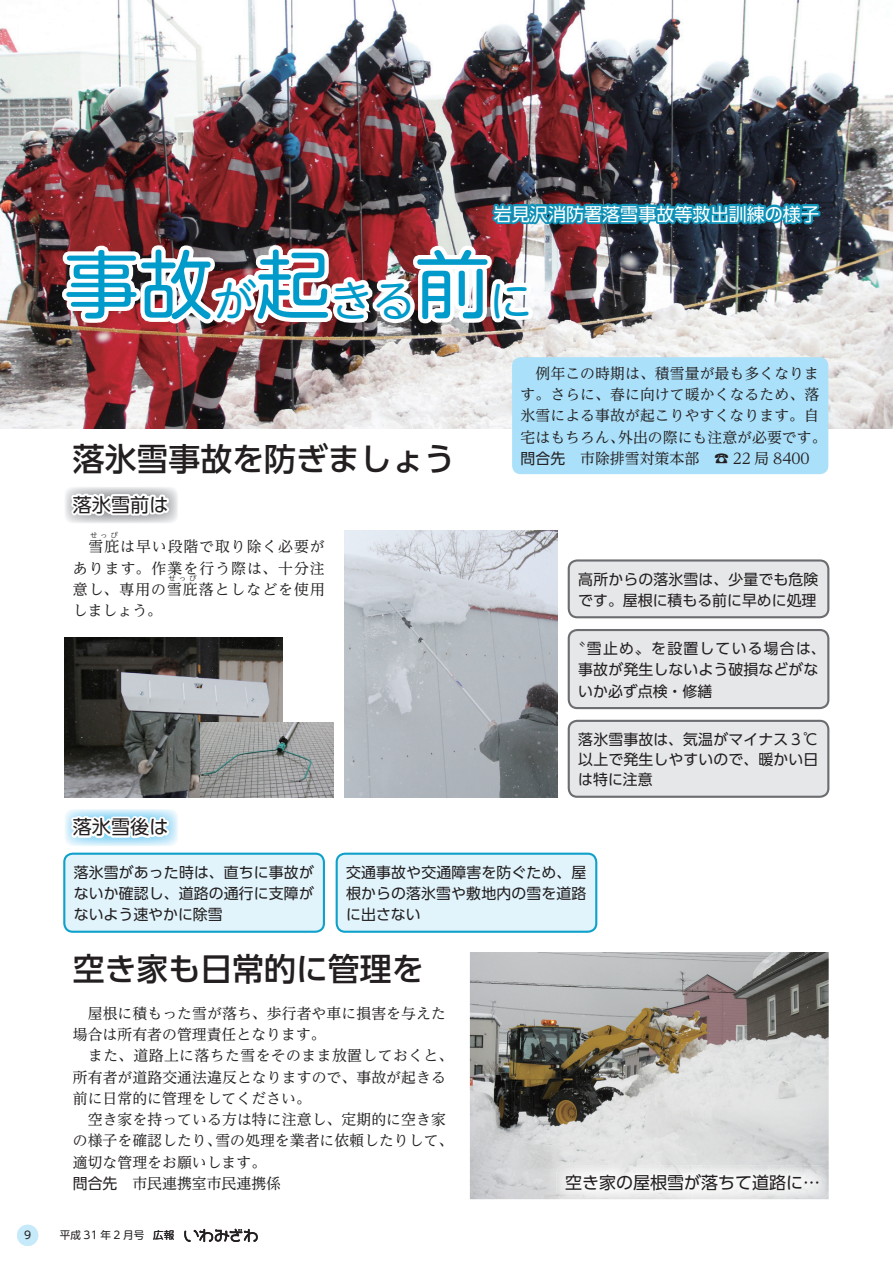
<style>
.page{position:relative;width:893px;height:1263px;background:#fff}
.page>*{position:absolute;margin:0;border:0;box-sizing:border-box;transform-origin:0 0}
.t1{font:74.4px "UD Shin M Go Pro";color:#009bca}
.t2{font:500 31.95px "UD Shin Go Pro";color:#231f20}
.t3{font:19.2px "UD Shin Go Pro";color:#231f20}
.t4{font:18px "UD Shin Go Pro";color:#fff}
.t5{font:16.95px "UD Shin Go Pro";color:#231f20}
.t6{font:14.85px/21.3px "UD Reimin Pro";letter-spacing:.005em;color:#231f20}
.t7{font:14.85px/21.3px "UD Shin Go Pro";letter-spacing:.01em;color:#231f20;text-align:justify}
.t8{font:14.85px/21.3px "UD Reimin Pro";letter-spacing:.065em;color:#231f20}
.t9{font:14.85px "UD Reimin Pro";letter-spacing:.025em;color:#231f20}
.t10{font:14.85px "UD Reimin Pro";letter-spacing:.06em;color:#231f20}
.t11{font:10.65px "UD Shin M Go Pro";color:#231f20}
.t12{font:7.5px "UD Reimin Pro";letter-spacing:.375em;color:#231f20}
.s1{font-size:42.45px}
.s2{font-family:"UD Shin Go Pro"}
.s3{font-family:"UD Reimin Pro"}
</style>
<div class="page">
<img style="left:470px;top:952px;width:359px;height:247px">
<div style="left:17px;top:1225px;width:21px;height:21px;background:#c6eafa;border-radius:50%"></div>
<svg style="left:184px;top:1228px;width:74px;height:14px"></svg>
<div style="left:569px;top:560px;width:259px;height:57px;background:#e6e7e9;border-radius:9px"></div>
<div style="left:568px;top:559px;width:261px;height:59px;border:2px solid #6c6d70;border-radius:9px"></div>
<div style="left:569px;top:630px;width:259px;height:78px;background:#e6e7e9;border-radius:9px"></div>
<div style="left:568px;top:629px;width:261px;height:80px;border:2px solid #6c6d70;border-radius:9px"></div>
<div style="left:569px;top:721px;width:259px;height:76px;background:#e6e7e9;border-radius:9px"></div>
<div style="left:568px;top:720px;width:261px;height:78px;border:2px solid #6c6d70;border-radius:9px"></div>
<div style="left:337px;top:854px;width:259px;height:78px;background:#e1f4fc;border-radius:9px"></div>
<div style="left:336px;top:853px;width:261px;height:80px;border:2px solid #10a1cb;border-radius:9px"></div>
<div style="left:64px;top:854px;width:260px;height:78px;background:#e1f4fc;border-radius:9px"></div>
<div style="left:63px;top:853px;width:262px;height:80px;border:2px solid #10a1cb;border-radius:9px"></div>
<img style="left:65px;top:489px;width:113px;height:34px">
<svg style="left:67px;top:487px;width:106px;height:32px"></svg>
<img style="left:65px;top:810px;width:113px;height:36px">
<svg style="left:67px;top:809px;width:106px;height:33px"></svg>
<img style="left:556px;top:1165px;width:273px;height:34px">
<img style="left:0;top:0;width:893px;height:429px">
<img style="left:345px;top:530px;width:212px;height:267px">
<div style="left:512px;top:357px;width:316px;height:117px;background:#aae0f9;border-radius:9px"></div>
<img style="left:64px;top:638px;width:219px;height:159px">
<img style="left:201px;top:722px;width:132px;height:75px">
<img style="left:58px;top:0;width:769px;height:330px">
<p class="t11" style="left:24px;top:1227px;width:9px">9</p>
<p class="t4" style="left:494px;top:199px;width:327px">岩見沢消防署落雪事故等救出訓練の様子</p>
<h1 class="t1" style="left:64px;top:224px;width:469px">事故<span class="s1">が</span>起<span class="s1">きる</span>前<span class="s1">に</span></h1>
<h2 class="t2" style="left:73px;top:433px;width:384px">落氷雪事故を防ぎましょう</h2>
<p class="t3" style="left:73px;top:489px;width:97px">落氷雪前は</p>
<p class="t12" style="left:90px;top:529px;width:29px">せっぴ</p>
<p class="t8" style="left:73px;top:557px;width:254px">あります。作業を行う際は、十分注意し、専用の雪庇落としなどを使用</p>
<p class="t10" style="left:89px;top:535px;width:238px">雪庇は早い段階で取り除く必要が</p>
<p class="t12" style="left:168px;top:572px;width:29px">せっぴ</p>
<p class="t6" style="left:73px;top:599px;width:91px">しましょう。</p>
<p class="t3" style="left:73px;top:811px;width:97px">落氷雪後は</p>
<p class="t6" style="left:535px;top:362px;width:285px">例年この時期は、積雪量が最も多くなりま</p>
<p class="t6" style="left:521px;top:383px;width:300px">す。さらに、春に向けて暖かくなるため、落</p>
<p class="t6" style="left:521px;top:405px;width:300px">氷雪による事故が起こりやすくなります。自</p>
<p class="t6" style="left:618px;top:426px;width:210px">外出の際にも注意が必要です。</p>
<p class="t6" style="left:521px;top:426px;width:291px">宅はもちろん、<br><span class="s2">問合先　</span>市除排雪対策本部　☎ 22 局 8400</p>
<p class="t7" style="left:578px;top:568px;width:241px">高所からの落氷雪は、少量でも危険です。屋根に積もる前に早めに処理</p>
<p class="t7" style="left:578px;top:637px;width:249px;text-align:left;text-indent:-7px"><span class="s3">〝</span>雪止め〟を設置している場合は、事故が発生しないよう破損などがないか必ず点検・修繕</p>
<p class="t7" style="left:578px;top:729px;width:241px;line-height:20.2px">落氷雪事故は、気温がマイナス３°C以上で発生しやすいので、暖かい日は特に注意</p>
<p class="t7" style="left:74px;top:861px;width:241px">落氷雪があった時は、直ちに事故がないか確認し、道路の通行に支障がないよう速やかに除雪</p>
<p class="t7" style="left:346px;top:861px;width:241px">交通事故や交通障害を防ぐため、屋根からの落氷雪や敷地内の雪を道路に出さない</p>
<h2 class="t2" style="left:73px;top:942px;width:352px">空き家も日常的に管理を</h2>
<p class="t6" style="left:73px;top:1002px;width:375px">　屋根に積もった雪が落ち、歩行者や車に損害を与えた</p>
<p class="t6" style="left:73px;top:1023px;width:254px">場合は所有者の管理責任となります。</p>
<p class="t9" style="left:73px;top:1044px;width:382px">　また、道路上に落ちた雪をそのまま放置しておくと、</p>
<p class="t6" style="left:73px;top:1066px;width:375px">所有者が道路交通法違反となりますので、事故が起きる</p>
<p class="t6" style="left:73px;top:1087px;width:240px">前に日常的に管理をしてください。</p>
<p class="t6" style="left:73px;top:1108px;width:375px">　空き家を持っている方は特に注意し、定期的に空き家</p>
<p class="t6" style="left:215px;top:1130px;width:240px">雪の処理を業者に依頼したりして、</p>
<p class="t6" style="left:73px;top:1130px;width:210px">の様子を確認したり、<br>適切な管理をお願いします。<span class="s2">問合先</span>　市民連携室市民連携係</p>
<p class="t11" style="left:60px;top:1227px;width:86px">平成 31 年 2 月号</p>
<p class="t11" style="left:153px;top:1227px;width:23px">広報</p>
<p class="t5" style="left:565px;top:1168px;width:257px">空き家の屋根雪が落ちて道路に...</p>
</div>
